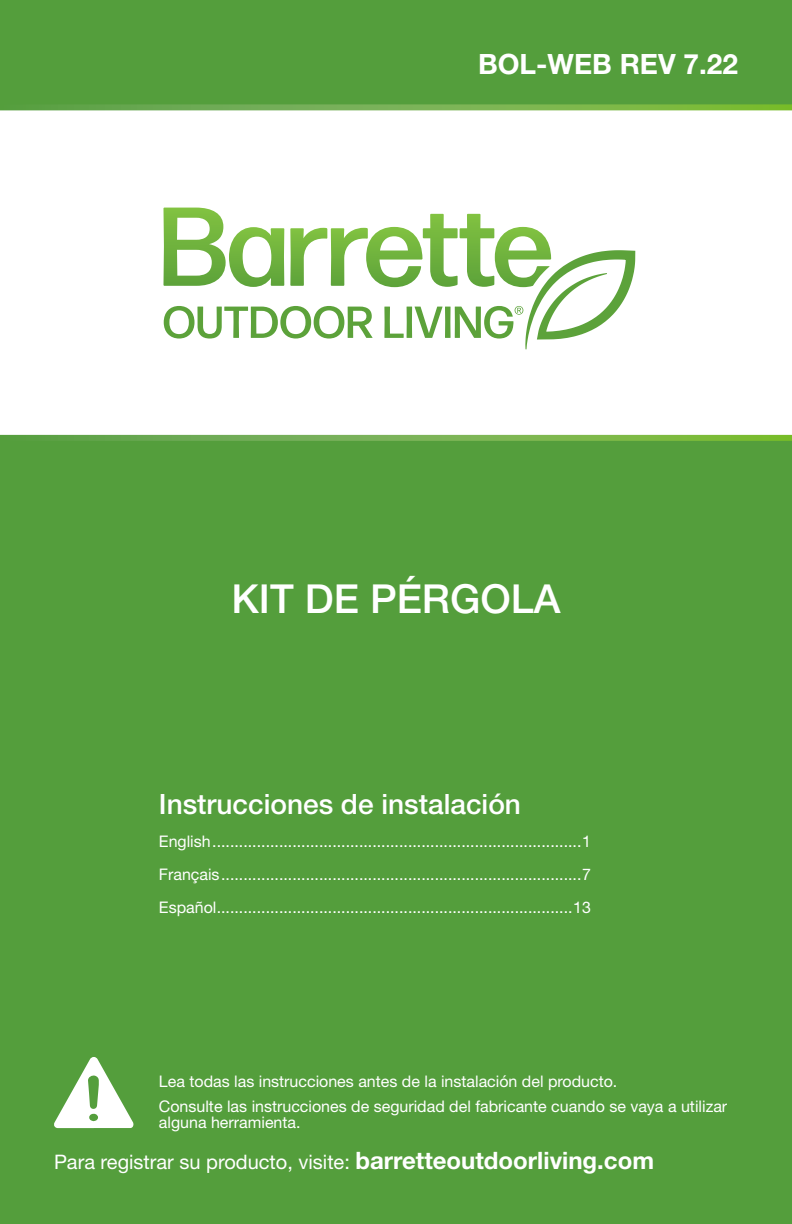
<style>
.page{position:relative;width:792px;height:1224px;background:#fff}
.page>*{position:absolute;margin:0;border:0;box-sizing:border-box;transform-origin:0 0}
.t1{font:500 40px "Helvetica Neue LT Std";color:#fff}
.t2{font:500 28px "Helvetica Neue LT Std";color:#fff}
.t3{font:700 28px "Helvetica Neue LT Std";color:#fff}
.t4{font:20px "Helvetica Neue LT Std";color:#fff}
.t5{font:16px/33px "Helvetica Neue LT Std";color:#fff}
.s1{font-weight:700;font-size:24px}
</style>
<div class="page">
<div style="left:0;top:0;width:792px;height:104px;background:#549e3c"></div>
<div style="left:0;top:439px;width:792px;height:785px;background:#549e3c"></div>
<svg style="left:163px;top:208px;width:472px;height:141px"></svg>
<svg style="left:0;top:435px;width:792px;height:6px;background:#73b04b"></svg>
<svg style="left:0;top:104px;width:792px;height:6px;background:#71af4a"></svg>
<svg style="left:54px;top:1057px;width:80px;height:71px"></svg>
<h2 class="t3" style="left:478px;top:47px;width:261px">BOL-WEB REV 7.22</h2>
<h1 class="t1" style="left:232px;top:575px;width:330px">KIT DE PÉRGOLA</h1>
<h2 class="t2" style="left:159px;top:787px;width:364px">Instrucciones de instalación</h2>
<p class="t5" style="left:159px;top:824px;width:434px;text-align:justify">English...................................................................................1<br>Français.................................................................................7<br>Español................................................................................13</p>
<p class="t5" style="left:159px;top:1069px;width:570px;line-height:25px">Lea todas las instrucciones antes de la instalación del producto.<br>Consulte las instrucciones de seguridad del fabricante cuando se vaya a utilizar</p>
<p class="t5" style="left:159px;top:1106px;width:143px">alguna herramienta.</p>
<p class="t4" style="left:54px;top:1150px;width:602px">Para registrar su producto, visite: <span class="s1">barretteoutdoorliving.com</span></p>
</div>
